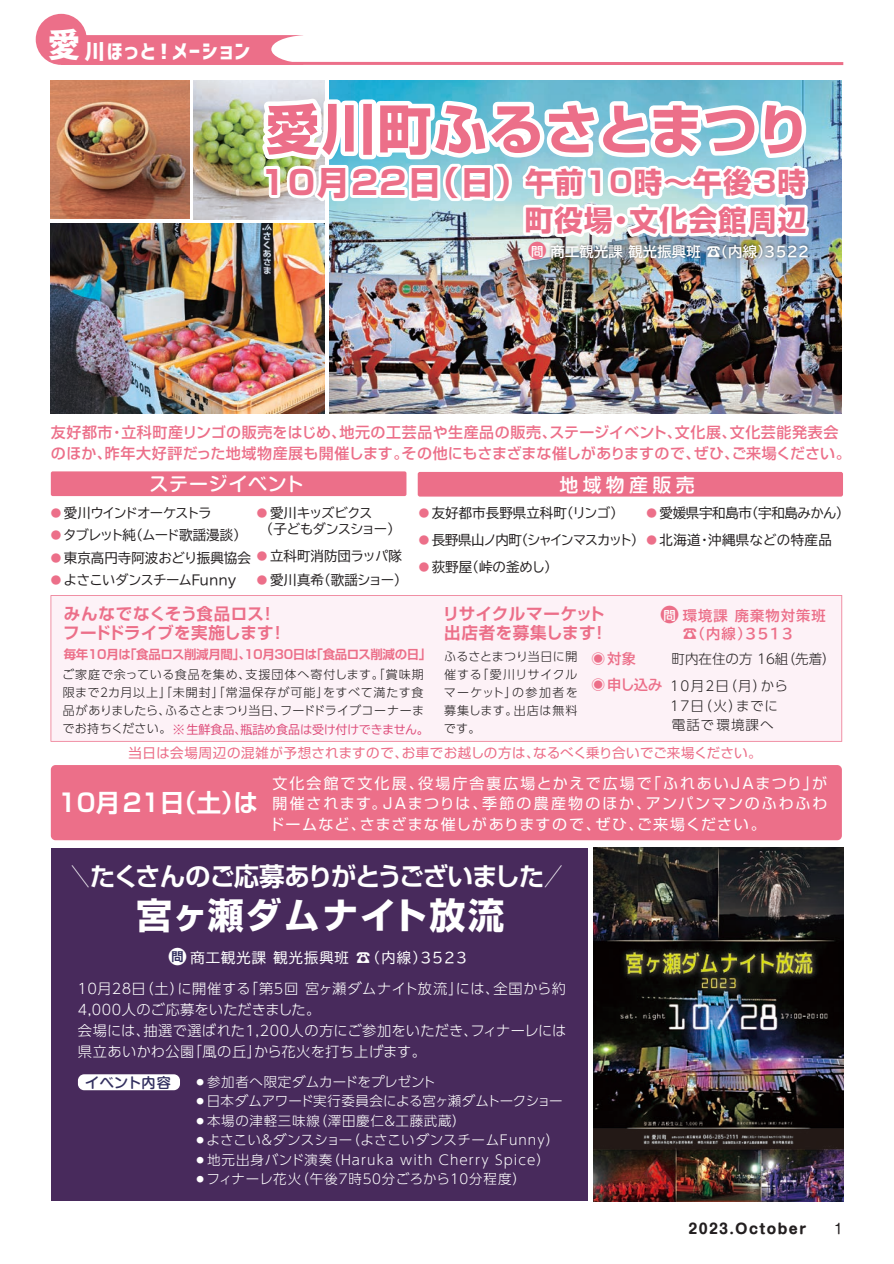
<style>
.page{position:relative;width:894px;height:1264px;background:#fff}
.page>*{position:absolute;margin:0;border:0;box-sizing:border-box;transform-origin:0 0}
.t1{font:700 54px "Shin Go Pro";letter-spacing:.025em;color:#ec6f89}
.t2{font:700 36px "Shin Go Pro";letter-spacing:.055em;color:#fff}
.t3{font:700 28.5px/38px "Shin Go Pro";letter-spacing:.04em;color:#ec6f89;text-align:right}
.t4{font:700 25.5px "Shin Go Pro De";letter-spacing:-.055em;color:#fff;scale:.75 1}
.t5{font:700 24.75px "Shin Go Pro De";letter-spacing:-.14em;color:#fff}
.t6{font:21px "Corporate Logo Bold";letter-spacing:.07em;color:#fff}
.t7{font:19.65px "TBUDR Go Std";color:#ec6f89}
.t8{font:500 18.9px "Shin M Go Pro";letter-spacing:.03em;color:#fff}
.t9{font:500 18.9px "Shin M Go Pro";letter-spacing:.055em;color:#fff}
.t10{font:700 16.5px/19.5px "Shin Go Pro De";letter-spacing:.02em;color:#ec6f89}
.t11{font:500 15px/21.8px "Shin Go Pro";letter-spacing:.025em;color:#ec6f89}
.t12{font:15px/20.2px "Shin Go Pro";letter-spacing:.1em;color:#fff;text-align:justify}
.t13{font:300 14.25px/21px "UD Shin Go Pr 6 N";letter-spacing:.015em;color:#fff}
.t14{font:700 14.25px "TBUD Go Std";letter-spacing:.02em;color:#fff}
.t15{font:700 14.25px/18px "TBUD Go Std";letter-spacing:.075em;color:#ec6f89}
.t16{font:14.25px "TBUD Go Std";letter-spacing:.075em;color:#fff}
.t17{font:500 14.1px "Shin M Go Pro";letter-spacing:.03em;color:#322f5f}
.t18{font:700 13.8px "Shin M Go Pro";letter-spacing:.09em;color:#231f20}
.t19{font:13.8px "Shin M Go Pro";color:#231f20}
.t20{font:300 13.5px/19.5px "UD Shin Go Pr 6 N";letter-spacing:.04em;color:#fff}
.t21{font:13.5px "TBUD Go Std";color:#231f20}
.t22{font:13.5px "TBUD Go Std";letter-spacing:-.025em;color:#231f20}
.t23{font:13.5px "Shin Go Pro";letter-spacing:.03em;color:#ec6f89}
.t24{font:13.5px/16.5px "TBUD Go Std";letter-spacing:-.07em;color:#231f20}
.t25{font:300 13.5px/27.5px "UD Shin Go Pr 6 N";color:#231f20}
.t26{font:300 13.5px/19.5px "UD Shin Go Pr 6 N";letter-spacing:.075em;color:#231f20}
.t27{font:13.5px "TBUD Go Std";letter-spacing:-.08em;color:#231f20}
.t28{font:13.5px "TBUD Go Std";letter-spacing:-.05em;color:#231f20}
.t29{font:700 12.45px "Shin Go Pro De";letter-spacing:-.035em;color:#ec6f89}
.t30{font:300 12px/18px "UD Shin Go Pr 6 N";letter-spacing:.045em;color:#231f20;text-align:justify}
.t31{font:300 7.5px "UD Shin Go Pr 6 N";color:#fff}
.s1{font-size:33px}
.s2{font-family:"TBUDR Go Std";font-weight:400;font-size:19.65px;color:#ec6f89}
.s3{font-family:"TBUDR Go Std";font-size:12.3px}
.s4{font-size:10.5px;color:#ec6f89}
.s5{font-weight:700;font-size:12.3px;color:#fff}
.s6{font-family:"TBUD Go Std";font-weight:700;font-size:14.25px;color:#ec6f89}
.s7{font-family:"TBUD Go Std";font-weight:400;color:#dd4a78}
.s8{font-family:"TBUDR Go Std";font-size:19.65px}
.s9{font-family:"Shin Go Pro De";font-weight:700;font-size:12px;color:#322f5f}
</style>
<div class="page">
<img style="left:329px;top:80px;width:513px;height:333px">
<img style="left:51px;top:223px;width:273px;height:190px">
<img style="left:51px;top:80px;width:139px;height:139px">
<img style="left:194px;top:80px;width:130px;height:139px">
<svg style="left:253px;top:93px;width:567px;height:151px"></svg>
<img style="left:522px;top:216px;width:314px;height:73px">
<img style="left:546px;top:240px;width:267px;height:27px">
<div style="left:51px;top:471px;width:355px;height:25px;background:#ec6f89;border-radius:2px"></div>
<div style="left:418px;top:472px;width:425px;height:24px;background:#ec6f89;border-radius:2px"></div>
<div style="left:51px;top:765px;width:791px;height:75px;background:#ec6f89;border-radius:5px"></div>
<div style="left:51px;top:595px;width:791px;height:146px;background:#fdf2f7"></div>
<div style="left:51px;top:848px;width:536px;height:352px;background:#482a5c"></div>
<div style="left:78px;top:1074px;width:102px;height:16px;background:#fff;border-radius:6px"></div>
<img style="left:593px;top:848px;width:250px;height:353px">
<div style="left:36px;top:14px;width:51px;height:51px;background:#ec6f89;border-radius:50%"></div>
<hr style="left:61px;top:62px;width:782px;height:3px;background:#ec6f89">
<svg style="left:74px;top:35px;width:229px;height:27px;background:#ee7e96"></svg>
<p class="t6" style="left:48px;top:37px;width:204px"><span class="s1">愛</span>川ほっと！メーション</p>
<p class="t1" style="left:266px;top:86px;width:546px">愛川町ふるさとまつり</p>
<p class="t3" style="left:257px;top:160px;width:551px"><span class="s1">１０月２2日（日）</span>午前１０時～午後３時町役場・文化会館周辺</p>
<p class="t14" style="left:527px;top:240px;width:285px"><span class="s2">●</span><span class="s3">問</span>商工観光課 観光振興班 ☎（内線）３５2２</p>
<p class="t11" style="left:51px;top:419px;width:801px">友好都市・立科町産リンゴの販売をはじめ、地元の工芸品や生産品の販売、ステージイベント、文化展、文化芸能発表会のほか、昨年大好評だった地域物産展も開催します。その他にもさまざまな催しがありますので、ぜひ、ご来場ください。</p>
<p class="t8" style="left:149px;top:468px;width:156px">ステージイベント</p>
<p class="t9" style="left:559px;top:469px;width:137px">地域物産販売</p>
<p class="t24" style="left:257px;top:504px;width:145px"><span class="s4">●</span> 愛川キッズビクス<br>（子どもダンスショー）</p>
<p class="t21" style="left:257px;top:545px;width:147px"><span class="s4">●</span> 立科町消防団ラッパ隊</p>
<p class="t21" style="left:257px;top:569px;width:152px"><span class="s4">●</span> 愛川真希(歌謡ショー）</p>
<p class="t24" style="left:51px;top:504px;width:162px"><span class="s4">●</span> 愛川ウインドオーケストラ</p>
<p class="t27" style="left:51px;top:524px;width:197px"><span class="s4">●</span> タブレット純（ムード歌謡漫談）</p>
<p class="t21" style="left:51px;top:547px;width:201px"><span class="s4">●</span> 東京高円寺阿波おどり振興協会</p>
<p class="t28" style="left:51px;top:569px;width:187px"><span class="s4">●</span> よさこいダンスチームFunny</p>
<p class="t21" style="left:419px;top:502px;width:206px"><span class="s4">●</span> 友好都市長野県立科町（リンゴ）</p>
<p class="t22" style="left:419px;top:529px;width:415px"><span class="s4">●</span> 長野県山ノ内町（シャインマスカット） <span class="s4">●</span> 北海道・沖縄県などの特産品</p>
<p class="t21" style="left:419px;top:556px;width:141px"><span class="s4">●</span> 荻野屋（峠の釜めし）</p>
<p class="t22" style="left:646px;top:502px;width:204px"><span class="s4">●</span> 愛媛県宇和島市（宇和島みかん）</p>
<p class="t10" style="left:63px;top:601px;width:224px">みんなでなくそう食品ロス！フードドライブを実施します！</p>
<p class="t10" style="left:443px;top:602px;width:166px">リサイクルマーケット出店者を募集します！</p>
<p class="t30" style="left:444px;top:647px;width:135px">ふるさとまつり当日に開催する「愛川リサイクルマーケット」の参加者を募集します。出店は無料です。</p>
<p class="t7" style="left:660px;top:599px;width:21px">●<span class="s5">問</span></p>
<p class="t15" style="left:683px;top:606px;width:144px">環境課 廃棄物対策班☎（内線）3513</p>
<p class="t29" style="left:64px;top:644px;width:369px">毎年10月は「食品ロス削減月間」、１０月30日は「食品ロス削減の日」</p>
<p class="t15" style="left:591px;top:650px;width:47px">◉対象</p>
<p class="t25" style="left:591px;top:644px;width:246px;text-indent:81px">町内在住の方 16組（先着）<span class="s6">◉申し込み</span> 10月2日（月）から</p>
<p class="t26" style="left:670px;top:695px;width:109px">17日（火）までに電話で環境課へ</p>
<p class="t30" style="left:62px;top:665px;width:368px;text-align:left">ご家庭で余っている食品を集め、支援団体へ寄付します。「賞味期限まで２カ月以上」「未開封」「常温保存が可能」をすべて満たす食品がありましたら、ふるさとまつり当日、フードドライブコーナーまでお持ちください。<span class="s7">※生鮮食品、瓶詰め食品は受け付けできません。</span></p>
<p class="t23" style="left:129px;top:742px;width:634px">当日は会場周辺の混雑が予想されますので、お車でお越しの方は、なるべく乗り合いでご来場ください。</p>
<p class="t5" style="left:55px;top:782px;width:205px">１０月２１日（土）は</p>
<p class="t12" style="left:269px;top:771px;width:559px">文化会館で文化展、役場庁舎裏広場とかえで広場で「ふれあいJAまつり」が開催されます。JAまつりは、季節の農産物のほか、アンパンマンのふわふわドームなど、さまざまな催しがありますので、ぜひ、ご来場ください。</p>
<p class="t4" style="left:71px;top:855px;width:657px">＼たくさんのご応募ありがとうございました／</p>
<p class="t2" style="left:136px;top:887px;width:369px">宮ヶ瀬ダムナイト放流</p>
<p class="t16" style="left:168px;top:946px;width:301px"><span class="s8">●</span><span class="s9">問</span>商工観光課 観光振興班 ☎（内線）3523</p>
<p class="t13" style="left:75px;top:977px;width:492px">１０月２８日（土）に開催する「第５回 宮ヶ瀬ダムナイト放流」には、全国から約4,000人のご応募をいただきました。<br>会場には、抽選で選ばれた1,200人の方にご参加をいただき、フィナーレには県立あいかわ公園「風の丘」から花火を打ち上げます。</p>
<p class="t17" style="left:85px;top:1071px;width:87px">イベント内容</p>
<p class="t20" style="left:206px;top:1071px;width:358px">参加者へ限定ダムカードをプレゼント<br>日本ダムアワード実行委員会による宮ヶ瀬ダムトークショー本場の津軽三味線（澤田慶仁＆工藤武蔵）<br>よさこい＆ダンスショー（よさこいダンスチームFunny）地元出身バンド演奏（Haruka with Cherry Spice）フィナーレ花火（午後７時５０分ごろから１０分程度）</p>
<p class="t31" style="left:196px;top:1076px;width:9px">●</p>
<p class="t31" style="left:196px;top:1095px;width:9px">●</p>
<p class="t31" style="left:196px;top:1115px;width:9px">●</p>
<p class="t31" style="left:196px;top:1134px;width:9px">●</p>
<p class="t31" style="left:196px;top:1153px;width:9px">●</p>
<p class="t31" style="left:196px;top:1173px;width:9px">●</p>
<p class="t18" style="left:688px;top:1217px;width:120px">2023.October</p>
<p class="t19" style="left:834px;top:1217px;width:10px">1</p>
</div>
